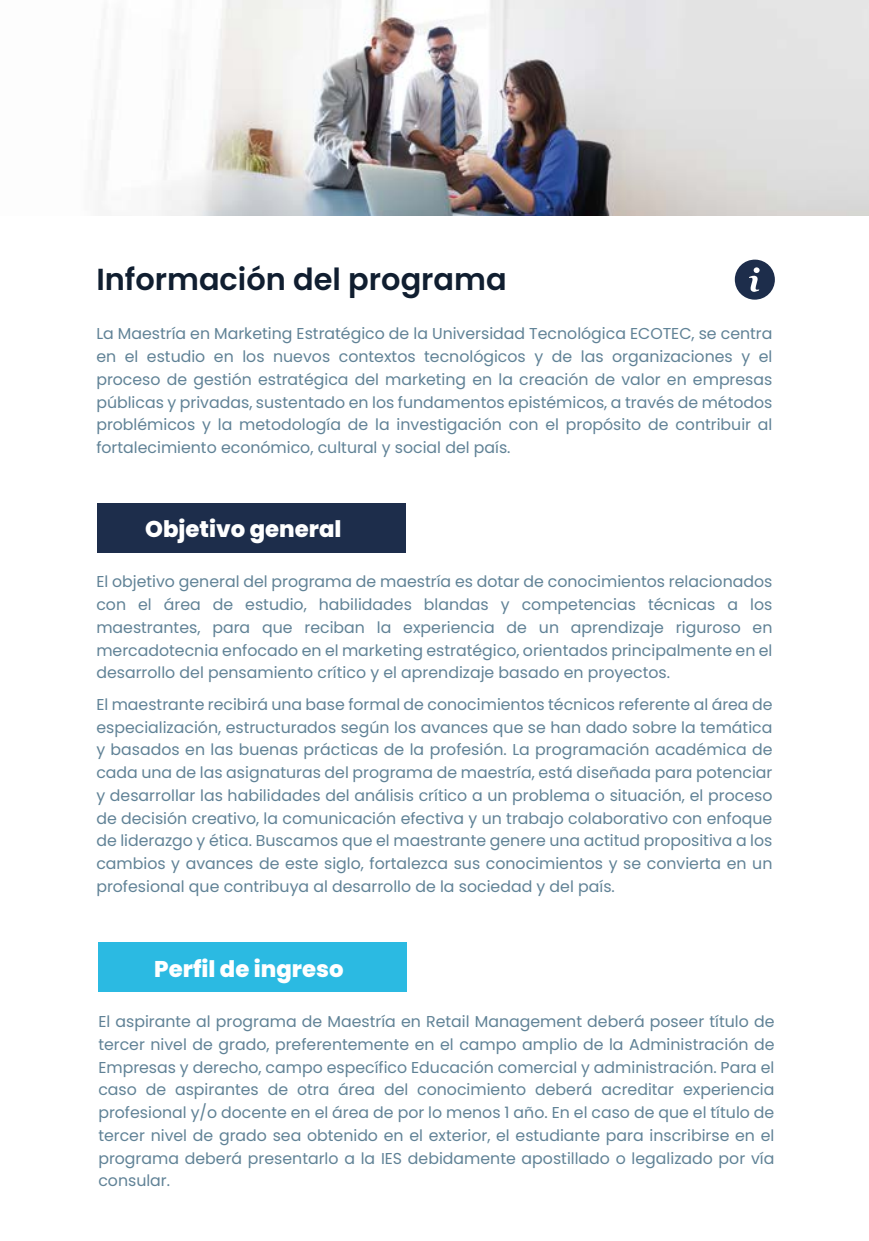
<style>
.page{position:relative;width:869px;height:1241px;background:#fff}
.page>*{position:absolute;margin:0;border:0;box-sizing:border-box;transform-origin:0 0}
.t1{font:600 30.45px "Poppins";color:#101e30}
.t2{font:800 22.75px "Poppins";color:#fff}
.t3{font:15.75px/22.8px "Poppins";color:#608296;text-align:justify}
</style>
<div class="page">
<svg style="left:734px;top:259px;width:40px;height:41px"></svg>
<img style="left:99px;top:0;width:769px;height:215px">
<div style="left:98px;top:942px;width:308px;height:49px;background:#2bbae2"></div>
<div style="left:97px;top:503px;width:308px;height:49px;background:#1d2d4b"></div>
<h1 class="t1" style="left:96px;top:262px;width:411px">Información del programa</h1>
<p class="t3" style="left:96px;top:322px;width:677px">La Maestría en Marketing Estratégico de la Universidad Tecnológica ECOTEC, se centra en el estudio en los nuevos contextos tecnológicos y de las organizaciones y el proceso de gestión estratégica del marketing en la creación de valor en empresas públicas y privadas, sustentado en los fundamentos epistémicos, a través de métodos problémicos y la metodología de la investigación con el propósito de contribuir al fortalecimiento económico, cultural y social del país.</p>
<h2 class="t2" style="left:145px;top:516px;width:198px">Objetivo general</h2>
<p class="t3" style="left:96px;top:570px;width:677px">El objetivo general del programa de maestría es dotar de conocimientos relacionados con el área de estudio, habilidades blandas y competencias técnicas a los maestrantes, para que reciban la experiencia de un aprendizaje riguroso en mercadotecnia enfocado en el marketing estratégico, orientados principalmente en el desarrollo del pensamiento crítico y el aprendizaje basado en proyectos.</p>
<p class="t3" style="left:96px;top:693px;width:677px">El maestrante recibirá una base formal de conocimientos técnicos referente al área de especialización, estructurados según los avances que se han dado sobre la temática y basados en las buenas prácticas de la profesión. La programación académica de cada una de las asignaturas del programa de maestría, está diseñada para potenciar y desarrollar las habilidades del análisis crítico a un problema o situación, el proceso de decisión creativo, la comunicación efectiva y un trabajo colaborativo con enfoque de liderazgo y ética. Buscamos que el maestrante genere una actitud propositiva a los cambios y avances de este siglo, fortalezca sus conocimientos y se convierta en un profesional que contribuya al desarrollo de la sociedad y del país.</p>
<h2 class="t2" style="left:154px;top:955px;width:190px">Perfil de ingreso</h2>
<p class="t3" style="left:98px;top:1010px;width:677px">El aspirante al programa de Maestría en Retail Management deberá poseer título de tercer nivel de grado, preferentemente en el campo amplio de la Administración de Empresas y derecho, campo específico Educación comercial y administración. Para el caso de aspirantes de otra área del conocimiento deberá acreditar experiencia profesional y/o docente en el área de por lo menos 1 año. En el caso de que el título de tercer nivel de grado sea obtenido en el exterior, el estudiante para inscribirse en el programa deberá presentarlo a la IES debidamente apostillado o legalizado por vía consular.</p>
</div>
